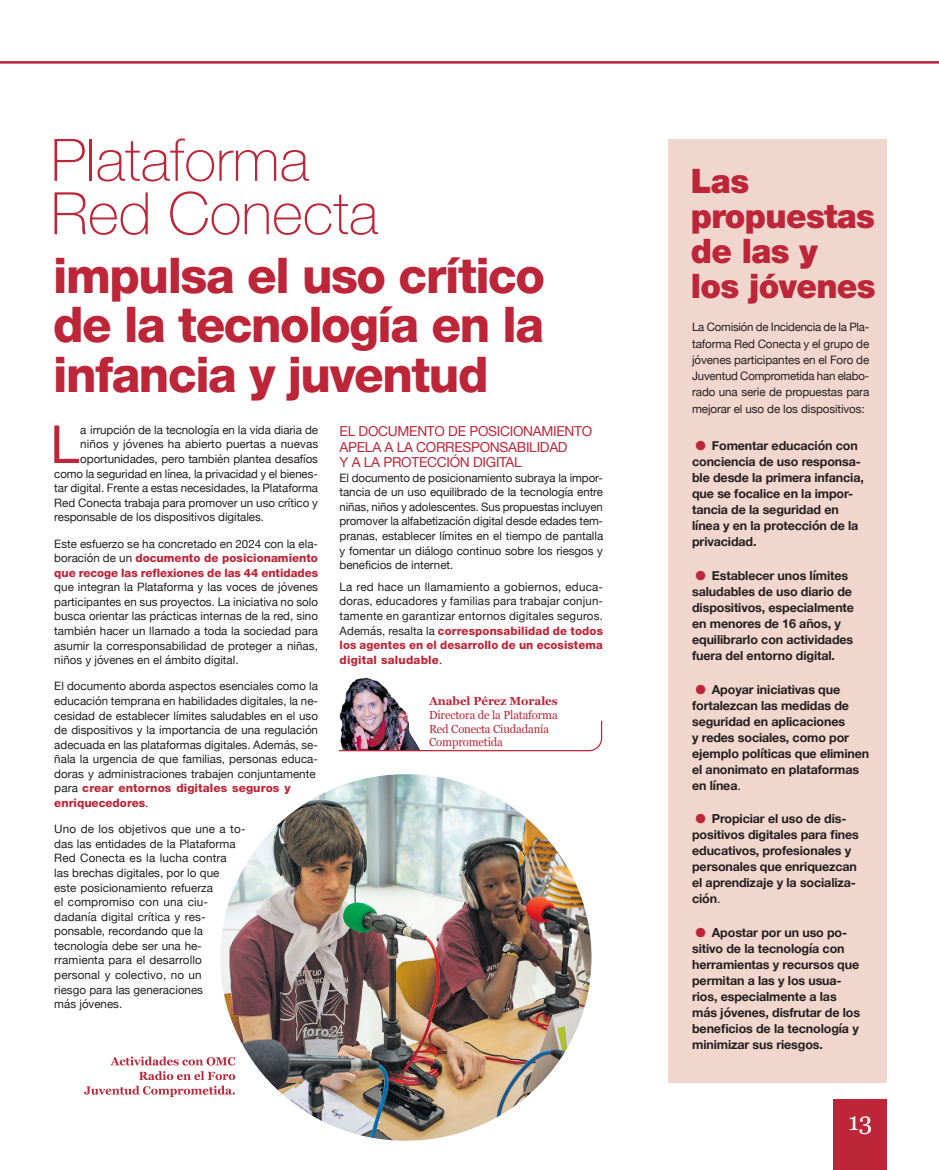
<style>
.page{position:relative;width:939px;height:1170px;background:#fff}
.page>*{position:absolute;margin:0;border:0;box-sizing:border-box;transform-origin:0 0}
.t1{font:100 58.62px/53.4px "Helvetica Neue";color:#bc2638}
.t2{font:52.38px "Helvetica Neue";color:#bc2638}
.t3{font:800 49.25px/49.2px "Helvetica Neue";letter-spacing:-.03em;color:#bc2638;text-align:justify}
.t4{font:900 33.75px/35px "Helvetica Neue";letter-spacing:-.02em;color:#bc2638}
.t5{font:25px "Georgia";color:#fff}
.t6{font:13.75px/15.6px "Helvetica Neue";letter-spacing:-.02em;color:#bc2638}
.t7{font:700 12.5px/16px "Helvetica Neue";letter-spacing:-.01em;color:#231f20}
.t8{font:11.62px/14.5px "Helvetica Neue";color:#231f20;text-align:justify}
.t9{font:800 11.62px/14.5px "Helvetica Neue";letter-spacing:-.005em;color:#bc2638;text-align:justify}
.t10{font:11.62px/13.8px "Georgia";letter-spacing:-.01em;color:#bc2638}
.t11{font:700 11.62px "Georgia";letter-spacing:-.005em;color:#bc2638}
.s1{font-weight:400;color:#231f20}
.s2{font-weight:800;color:#bc2638}
.s3{font-family:"Futura";font-size:25px;color:#bc2638}
.s4{font-weight:400}
</style>
<div class="page">
<div style="left:669px;top:139px;width:218px;height:943px;background:#f1d6ce"></div>
<hr style="left:0;top:61px;width:939px;height:2px;background:#bc2638">
<div style="left:834px;top:1098px;width:53px;height:71px;background:#bc2638"></div>
<svg style="left:84px;top:1085px;width:136px;height:11px"></svg>
<svg style="left:110px;top:1056px;width:110px;height:23px"></svg>
<img style="left:220px;top:774px;width:371px;height:366px">
<img style="left:339px;top:677px;width:69px;height:42px">
<svg style="left:338px;top:719px;width:265px;height:32px"></svg>
<h1 class="t1" style="left:51px;top:133px;width:329px">Plataforma<br>Red Conecta</h1>
<h3 class="t3" style="left:53px;top:251px;width:493px">impulsa el uso crítico de la tecnología en la infancia y juventud</h3>
<h2 class="t2" style="left:50px;top:406px;width:31px">L</h2>
<p class="t8" style="left:80px;top:423px;width:239px">a irrupción de la tecnología en la vida diaria de</p>
<p class="t8" style="left:80px;top:437px;width:239px">niños y jóvenes ha abierto puertas a nuevas</p>
<p class="t8" style="left:80px;top:452px;width:239px">oportunidades, pero también plantea desafíos</p>
<p class="t8" style="left:54px;top:467px;width:265px">como la seguridad en línea, la privacidad y el bienes-</p>
<p class="t8" style="left:54px;top:481px;width:265px">tar digital. Frente a estas necesidades, la Plataforma</p>
<p class="t8" style="left:54px;top:496px;width:265px">Red Conecta trabaja para promover un uso crítico y</p>
<p class="t8" style="left:54px;top:510px;width:211px">responsable de los dispositivos digitales.</p>
<p class="t9" style="left:54px;top:536px;width:265px"><span class="s1">Este esfuerzo se ha concretado en 2024 con la ela&shy;boración de un</span> documento de posicionamiento que recoge las reflexiones de las 44 entidades</p>
<p class="t8" style="left:54px;top:580px;width:265px">que integran la Plataforma y las voces de jóvenes participantes en sus proyectos. La iniciativa no solo busca orientar las prácticas internas de la red, sino también hacer un llamado a toda la sociedad para asumir la corresponsabilidad de proteger a niñas, niños y jóvenes en el ámbito digital.</p>
<p class="t8" style="left:54px;top:679px;width:265px;text-align:left">El documento aborda aspectos esenciales como la educación temprana en habilidades digitales, la ne&shy;cesidad de establecer límites saludables en el uso de dispositivos y la importancia de una regulación adecuada en las plataformas digitales. Además, se&shy;ñala la urgencia de que familias, personas educa&shy;doras y administraciones trabajen conjuntamente para <span class="s2">crear entornos digitales seguros y enriquecedores</span>.</p>
<p class="t8" style="left:54px;top:822px;width:193px;text-align:left">Uno de los objetivos que une a to&shy;das las entidades de la Plataforma<br>Red Conecta es la lucha contra<br>las brechas digitales, por lo que<br>este posicionamiento refuerza<br>el compromiso con una ciu&shy;dadanía digital crítica y res&shy;ponsable, recordando que la tecnología debe ser una he&shy;rramienta para el desarrollo personal y colectivo, no un<br>riesgo para las generaciones<br>más jóvenes.</p>
<p class="t6" style="left:340px;top:424px;width:254px">EL DOCUMENTO DE POSICIONAMIENTO<br>APELA A LA CORRESPONSABILIDAD<br>Y A LA PROTECCIÓN DIGITAL</p>
<p class="t8" style="left:340px;top:471px;width:265px">El documento de posicionamiento subraya la impor&shy;tancia de un uso equilibrado de la tecnología entre niñas, niños y adolescentes. Sus propuestas incluyen promover la alfabetización digital desde edades tem&shy;pranas, establecer límites en el tiempo de pantalla y fomentar un diálogo continuo sobre los riesgos y beneficios de internet.</p>
<p class="t8" style="left:340px;top:580px;width:265px">La red hace un llamamiento a gobiernos, educa&shy;doras, educadores y familias para trabajar conjun&shy;tamente en garantizar entornos digitales seguros.<br>Además, resalta la <span class="s2">corresponsabilidad de todos los agentes en el desarrollo de un ecosistema digital saludable</span>.</p>
<p class="t11" style="left:429px;top:692px;width:130px">Anabel Pérez Morales</p>
<p class="t10" style="left:429px;top:707px;width:130px">Directora de la Plataforma<br>Red Conecta Ciudadanía<br>Comprometida</p>
<h3 class="t4" style="left:691px;top:163px;width:186px">Las propuestas de las y<br>los jóvenes</h3>
<p class="t8" style="left:692px;top:320px;width:179px;line-height:16.2px">La Comisión de Incidencia de la Pla&shy;taforma Red Conecta y el grupo de jóvenes participantes en el Foro de Juventud Comprometida han elabo&shy;rado una serie de propuestas para mejorar el uso de los dispositivos:</p>
<p class="t7" style="left:692px;top:438px;width:173px"><span class="s3">•</span> Fomentar educación con conciencia de uso responsa&shy;ble desde la primera infancia, que se focalice en la impor&shy;tancia de la seguridad en línea y en la protección de la privacidad.</p>
<p class="t7" style="left:692px;top:567px;width:163px"><span class="s3">•</span> Establecer unos límites saludables de uso diario de dispositivos, especialmente en menores de 16 años, y equilibrarlo con actividades fuera del entorno digital.</p>
<p class="t7" style="left:692px;top:681px;width:179px"><span class="s3">•</span> Apoyar iniciativas que fortalezcan las medidas de seguridad en aplicaciones<br>y redes sociales, como por ejemplo políticas que eliminen el anonimato en plataformas en línea<span class="s4">.</span></p>
<p class="t7" style="left:692px;top:811px;width:168px"><span class="s3">•</span> Propiciar el uso de dis&shy;positivos digitales para fines educativos, profesionales y personales que enriquezcan el aprendizaje y la socializa&shy;ción<span class="s4">.</span></p>
<p class="t7" style="left:692px;top:924px;width:170px"><span class="s3">•</span> Apostar por un uso po&shy;sitivo de la tecnología con herramientas y recursos que permitan a las y los usua&shy;rios, especialmente a las más jóvenes, disfrutar de los beneficios de la tecnología y minimizar sus riesgos.</p>
<h3 class="t5" style="left:848px;top:1102px;width:26px">13</h3>
</div>
